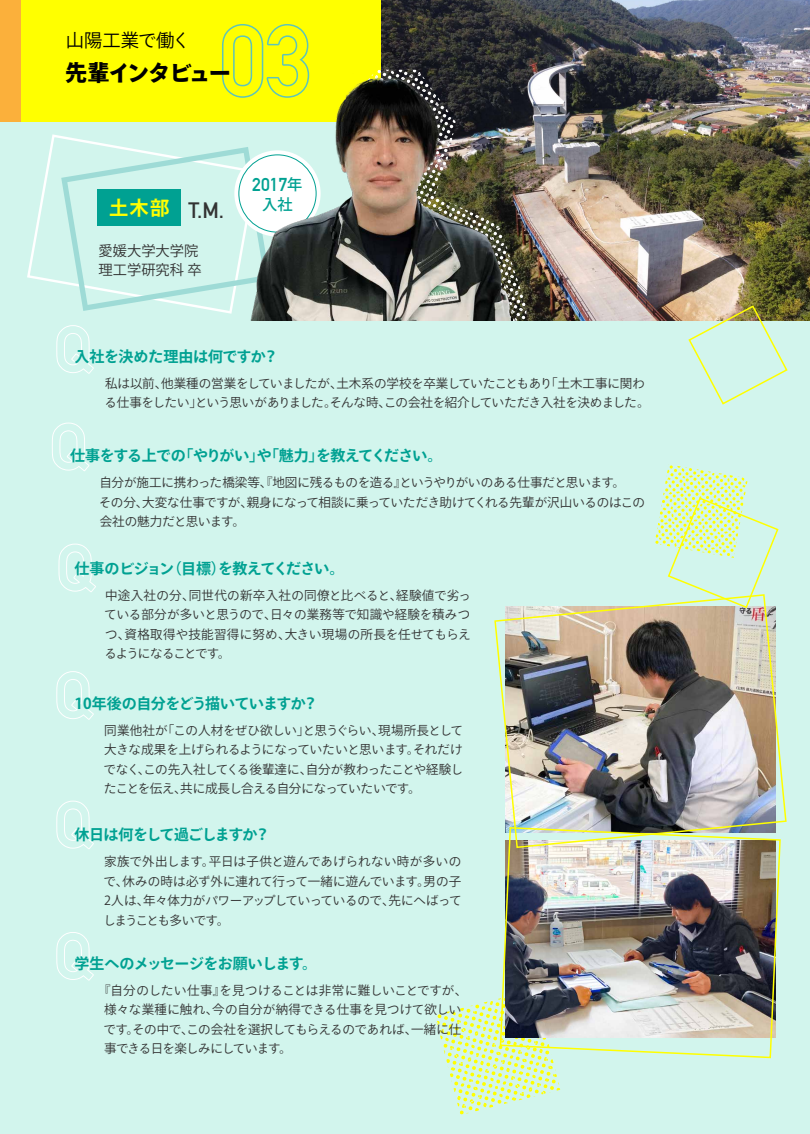
<style>
.page{position:relative;width:810px;height:1134px;background:#d2f5ed}
.page>*{position:absolute;margin:0;border:0;box-sizing:border-box;transform-origin:0 0}
.t1{font:800 22.2px "Ryo Gothic Plus N";letter-spacing:-.06em;color:#000}
.t2{font:700 21.75px "DIN Alternate";color:#333}
.t3{font:700 19.27px "Ryo Gothic Plus N";color:#ff0}
.t4{font:18.3px "Ryo Gothic Plus N";letter-spacing:-.01em;color:#000}
.t5{font:700 18.23px "DIN Alternate";color:#00a192}
.t6{font:500 15.23px "Ryo Gothic Plus N";color:#00a192}
.t7{font:700 15px "Ryo Gothic Plus N";letter-spacing:-.04em;color:#00a192}
.t8{font:700 15px "Ryo Gothic Plus N";letter-spacing:-.01em;color:#00a192}
.t9{font:700 15px "Ryo Gothic Plus N";letter-spacing:-.06em;color:#00a192}
.t10{font:14.25px/18.8px "Ryo Gothic Plus N";color:#333}
.t11{font:12.52px/19.5px "Ryo Gothic Plus N";letter-spacing:-.02em;color:#333}
.s1{font-family:"Ryo Gothic Plus N";font-weight:500;font-size:15.23px}
</style>
<div class="page">
<div style="left:0;top:0;width:810px;height:122px;background:#ff0"></div>
<div style="left:0;top:0;width:20px;height:122px;background:#fbb03b"></div>
<svg style="left:436px;top:998px;width:124px;height:117px"></svg>
<img style="left:382px;top:0;width:428px;height:320px">
<svg style="left:222px;top:24px;width:87px;height:74px"></svg>
<svg style="left:56px;top:325px;width:38px;height:49px"></svg>
<svg style="left:52px;top:423px;width:37px;height:48px"></svg>
<svg style="left:58px;top:544px;width:38px;height:48px"></svg>
<svg style="left:27px;top:134px;width:78px;height:149px"></svg>
<svg style="left:58px;top:144px;width:188px;height:170px"></svg>
<div style="left:98px;top:190px;width:83px;height:36px;background:#00a192"></div>
<svg style="left:234px;top:150px;width:87px;height:87px"></svg>
<img style="left:494px;top:604px;width:293px;height:222px">
<img style="left:499px;top:826px;width:282px;height:233px">
<svg style="left:687px;top:304px;width:102px;height:101px"></svg>
<svg style="left:654px;top:464px;width:126px;height:145px"></svg>
<svg style="left:56px;top:671px;width:38px;height:49px"></svg>
<svg style="left:56px;top:801px;width:38px;height:48px"></svg>
<svg style="left:56px;top:932px;width:38px;height:49px"></svg>
<img style="left:246px;top:62px;width:290px;height:258px">
<h3 class="t4" style="left:66px;top:29px;width:126px">山陽工業で働く</h3>
<h1 class="t1" style="left:65px;top:58px;width:167px">先輩インタビュー</h1>
<h3 class="t3" style="left:109px;top:196px;width:62px">土木部</h3>
<h2 class="t2" style="left:189px;top:193px;width:37px">T.M.</h2>
<p class="t10" style="left:99px;top:242px;width:105px">愛媛大学大学院理工学研究科 卒</p>
<h3 class="t5" style="left:252px;top:170px;width:52px">2017<span class="s1">年</span></h3>
<p class="t6" style="left:262px;top:194px;width:32px">入社</p>
<p class="t8" style="left:75px;top:347px;width:205px">入社を決めた理由は何ですか？</p>
<p class="t11" style="left:105px;top:374px;width:547px">私は以前、他業種の営業をしていましたが、土木系の学校を卒業していたこともあり「土木工事に関わる仕事をしたい」という思いがありました。そんな時、この会社を紹介していただき入社を決めました。</p>
<p class="t7" style="left:70px;top:446px;width:374px">仕事をする上での「やりがい」や「魅力」を教えてください。</p>
<p class="t11" style="left:99px;top:473px;width:548px">自分が施工に携わった橋梁等、『地図に残るものを造る』というやりがいのある仕事だと思います。<br>その分、大変な仕事ですが、親身になって相談に乗っていただき助けてくれる先輩が沢山いるのはこの会社の魅力だと思います。</p>
<p class="t7" style="left:75px;top:559px;width:272px">仕事のビジョン（目標）を教えてください。</p>
<p class="t11" style="left:104px;top:586px;width:368px;text-align:justify">中途入社の分、同世代の新卒入社の同僚と比べると、経験値で劣っている部分が多いと思うので、日々の業務等で知識や経験を積みつつ、資格取得や技能習得に努め、大きい現場の所長を任せてもらえるようになることです。</p>
<p class="t7" style="left:75px;top:694px;width:245px">10年後の自分をどう描いていますか？</p>
<p class="t11" style="left:103px;top:721px;width:361px;text-align:justify">同業他社が「この人材をぜひ欲しい」と思うぐらい、現場所長として大きな成果を上げられるようになっていたいと思います。それだけでなく、この先入社してくる後輩達に、自分が教わったことや経験したことを伝え、共に成長し合える自分になっていたいです。</p>
<p class="t9" style="left:75px;top:825px;width:197px">休日は何をして過ごしますか？</p>
<p class="t11" style="left:103px;top:852px;width:360px;text-align:justify">家族で外出します。平日は子供と遊んであげられない時が多いので、休みの時は必ず外に連れて行って一緒に遊んでいます。男の子2人は、年々体力がパワーアップしていっているので、先にへばってしまうことも多いです。</p>
<p class="t7" style="left:75px;top:954px;width:244px">学生へのメッセージをお願いします。</p>
<p class="t11" style="left:103px;top:981px;width:366px;text-indent:-5px">『自分のしたい仕事』を見つけることは非常に難しいことですが、様々な業種に触れ、今の自分が納得できる仕事を見つけて欲しいです。その中で、この会社を選択してもらえるのであれば、一緒に仕事できる日を楽しみにしています。</p>
</div>
